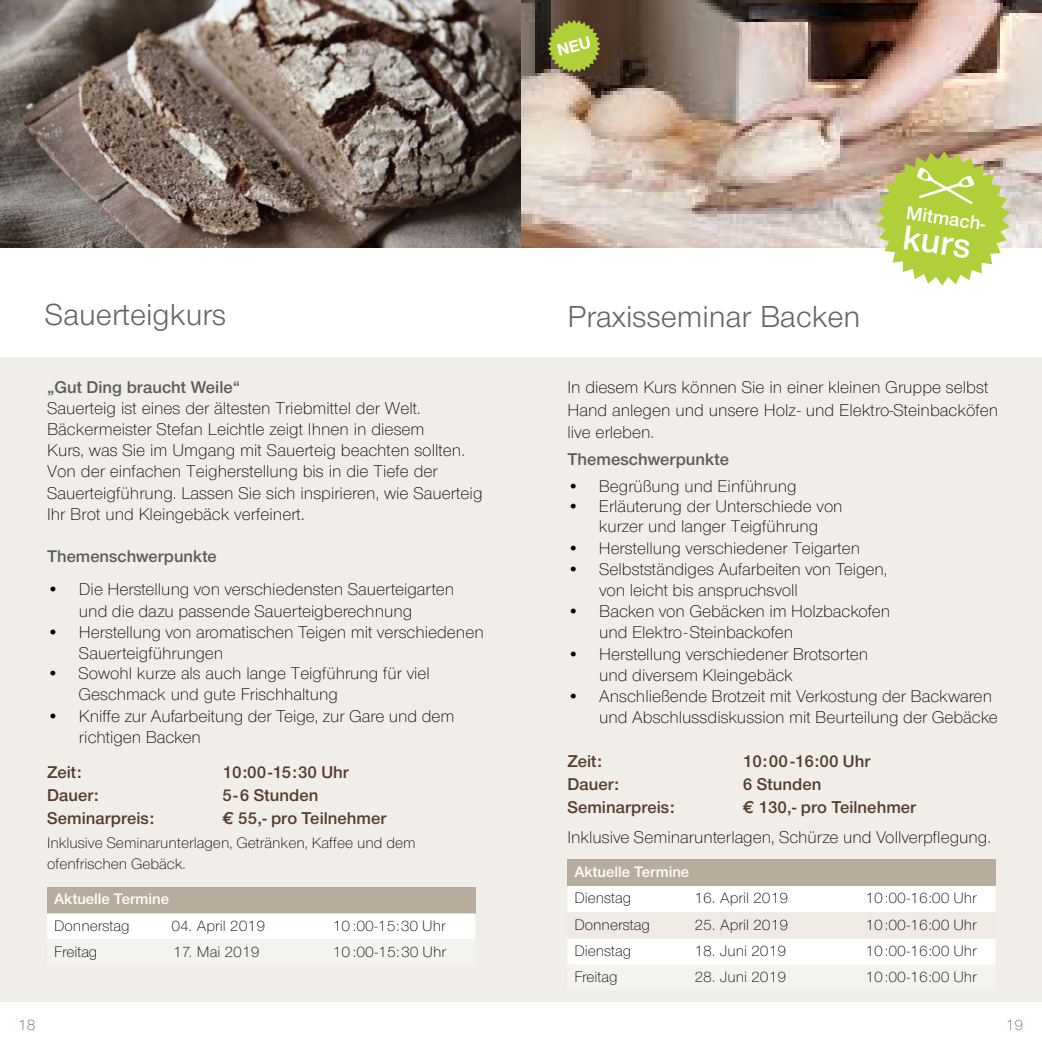
<style>
.page{position:relative;width:1042px;height:1042px;background:#fff}
.page>*{position:absolute;margin:0;border:0;box-sizing:border-box;transform-origin:0 0}
.t1{font:36.23px "Nimbus San Nov Sem Bol";color:#fff}
.t2{font:31.5px "Nimbus San Nov";color:#636569}
.t3{font:19.78px "Nimbus San Nov Sem Bol";color:#fff}
.t4{font:300 17.68px/21.2px "Nimbus San Nov";color:#000}
.t5{font:17.68px "Nimbus San Nov Sem Bol";color:#553c2d}
.t6{font:17.68px "Nimbus San Nov Sem Bol";color:#595c5f}
.t7{font:300 17.5px/21.2px "Nimbus San Nov";color:#000}
.t8{font:17.5px "Nimbus San Nov Sem Bol";color:#595c5f}
.t9{font:300 15.75px/21.2px "Nimbus San Nov";color:#000}
.t10{font:15.75px "Nimbus San Nov Sem Bol";color:#fff}
.t11{font:300 15.75px "Nimbus San Nov";color:#76604f}
</style>
<div class="page">
<div style="left:0;top:357px;width:1042px;height:645px;background:#f1eee9"></div>
<img style="left:0;top:0;width:1042px;height:247px">
<div style="left:47px;top:886px;width:428px;height:27px;background:#b8ad9c"></div>
<div style="left:47px;top:913px;width:428px;height:26px;background:#fff"></div>
<div style="left:567px;top:859px;width:428px;height:27px;background:#b8ad9c"></div>
<svg style="left:567px;top:886px;width:428px;height:79px"></svg>
<svg style="left:876px;top:151px;width:134px;height:135px"></svg>
<svg style="left:548px;top:20px;width:52px;height:53px"></svg>
<h2 class="t2" style="left:45px;top:297px;width:183px">Sauerteigkurs</h2>
<p class="t6" style="left:47px;top:376px;width:195px">„Gut Ding braucht Weile“</p>
<p class="t4" style="left:47px;top:397px;width:437px">Sauerteig ist eines der ältesten Triebmittel der Welt.<br>Bäckermeister Stefan Leichtle zeigt Ihnen in diesem<br>Kurs, was Sie im Umgang mit Sauerteig beachten sollten.<br>Von der einfachen Teigherstellung bis in die Tiefe der Sauerteigführung. Lassen Sie sich inspirieren, wie Sauerteig Ihr Brot und Kleingebäck verfeinert.</p>
<p class="t8" style="left:47px;top:546px;width:171px">Themenschwerpunkte</p>
<p class="t4" style="left:47px;top:579px;width:408px;text-align:center">• Die Herstellung von verschiedensten Sauerteigarten und die dazu passende Sauerteigberechnung</p>
<p class="t4" style="left:79px;top:621px;width:406px;text-indent:-32px">• Herstellung von aromatischen Teigen mit verschiedenen<br>Sauerteigführungen</p>
<p class="t7" style="left:79px;top:663px;width:353px;text-indent:-32px">• Sowohl kurze als auch lange Teigführung für viel<br>Geschmack und gute Frischhaltung</p>
<p class="t4" style="left:79px;top:705px;width:377px;text-indent:-32px">• Kniffe zur Aufarbeitung der Teige, zur Gare und dem richtigen Backen</p>
<p class="t5" style="left:47px;top:762px;width:36px">Zeit:</p>
<p class="t5" style="left:222px;top:762px;width:128px">10:00-15:30 Uhr</p>
<p class="t5" style="left:47px;top:785px;width:53px">Dauer:</p>
<p class="t5" style="left:222px;top:785px;width:97px">5-6 Stunden</p>
<p class="t5" style="left:47px;top:808px;width:109px">Seminarpreis:</p>
<p class="t5" style="left:222px;top:808px;width:165px">€ 55,- pro Teilnehmer</p>
<p class="t9" style="left:47px;top:832px;width:370px">Inklusive Seminarunterlagen, Getränken, Kaffee und dem ofenfrischen Gebäck.</p>
<p class="t10" style="left:54px;top:890px;width:116px">Aktuelle Termine</p>
<p class="t9" style="left:54px;top:915px;width:77px">Donnerstag</p>
<p class="t9" style="left:171px;top:915px;width:95px">04. April 2019</p>
<p class="t9" style="left:333px;top:915px;width:114px">10 :00-15:30 Uhr</p>
<p class="t9" style="left:54px;top:941px;width:45px">Freitag</p>
<p class="t9" style="left:173px;top:941px;width:88px">17. Mai 2019</p>
<p class="t9" style="left:333px;top:941px;width:115px">10 :00-15:30 Uhr</p>
<h2 class="t2" style="left:567px;top:298px;width:295px">Praxisseminar Backen</h2>
<p class="t3" style="left:908px;top:201px;width:86px;rotate:8deg">Mitmach-</p>
<h1 class="t1" style="left:906px;top:216px;width:70px;rotate:8deg">kurs</h1>
<p class="t4" style="left:567px;top:375px;width:432px;line-height:22.9px">In diesem Kurs können Sie in einer kleinen Gruppe selbst<br>Hand anlegen und unsere Holz- und Elektro-Steinbacköfen live erleben.</p>
<p class="t6" style="left:567px;top:449px;width:163px">Themeschwerpunkte</p>
<p class="t7" style="left:567px;top:476px;width:231px">• Begrüßung und Einführung</p>
<p class="t7" style="left:567px;top:496px;width:277px;line-height:20.1px;text-align:center">• Erläuterung der Unterschiede von kurzer und langer Teigführung</p>
<p class="t7" style="left:567px;top:537px;width:294px">• Herstellung verschiedener Teigarten</p>
<p class="t4" style="left:599px;top:558px;width:290px;text-indent:-32px">• Selbstständiges Aufarbeiten von Teigen, von leicht bis anspruchsvoll</p>
<p class="t4" style="left:599px;top:601px;width:292px;text-indent:-32px">• Backen von Gebäcken im Holzbackofen und Elektro-Steinbackofen</p>
<p class="t4" style="left:599px;top:643px;width:270px;text-indent:-32px">• Herstellung verschiedener Brotsorten und diversem Kleingebäck</p>
<p class="t4" style="left:599px;top:686px;width:400px;text-indent:-32px">• Anschließende Brotzeit mit Verkostung der Backwaren und Abschlussdiskussion mit Beurteilung der Gebäcke</p>
<p class="t5" style="left:567px;top:751px;width:36px">Zeit:</p>
<p class="t5" style="left:743px;top:751px;width:129px">10:00 -16:00 Uhr</p>
<p class="t5" style="left:567px;top:774px;width:53px">Dauer:</p>
<p class="t5" style="left:743px;top:774px;width:80px">6 Stunden</p>
<p class="t5" style="left:567px;top:797px;width:109px">Seminarpreis:</p>
<p class="t5" style="left:743px;top:797px;width:175px">€ 130,- pro Teilnehmer</p>
<p class="t4" style="left:567px;top:827px;width:425px">Inklusive Seminarunterlagen, Schürze und Vollverpflegung.</p>
<p class="t10" style="left:574px;top:862px;width:116px">Aktuelle Termine</p>
<p class="t9" style="left:574px;top:888px;width:58px">Dienstag</p>
<p class="t9" style="left:694px;top:888px;width:95px">16. April 2019</p>
<p class="t9" style="left:865px;top:888px;width:113px">10:00-16:00 Uhr</p>
<p class="t9" style="left:574px;top:914px;width:77px">Donnerstag</p>
<p class="t9" style="left:694px;top:914px;width:95px">25. April 2019</p>
<p class="t9" style="left:865px;top:914px;width:113px">10:00-16:00 Uhr</p>
<p class="t9" style="left:574px;top:940px;width:58px">Dienstag</p>
<p class="t9" style="left:694px;top:940px;width:94px">18. Juni 2019</p>
<p class="t9" style="left:865px;top:940px;width:113px">10:00-16:00 Uhr</p>
<p class="t9" style="left:574px;top:966px;width:45px">Freitag</p>
<p class="t9" style="left:694px;top:966px;width:94px">28. Juni 2019</p>
<p class="t9" style="left:865px;top:966px;width:113px">10:00-16:00 Uhr</p>
<p class="t11" style="left:18px;top:1015px;width:19px">18</p>
<p class="t11" style="left:1005px;top:1015px;width:19px">19</p>
</div>
